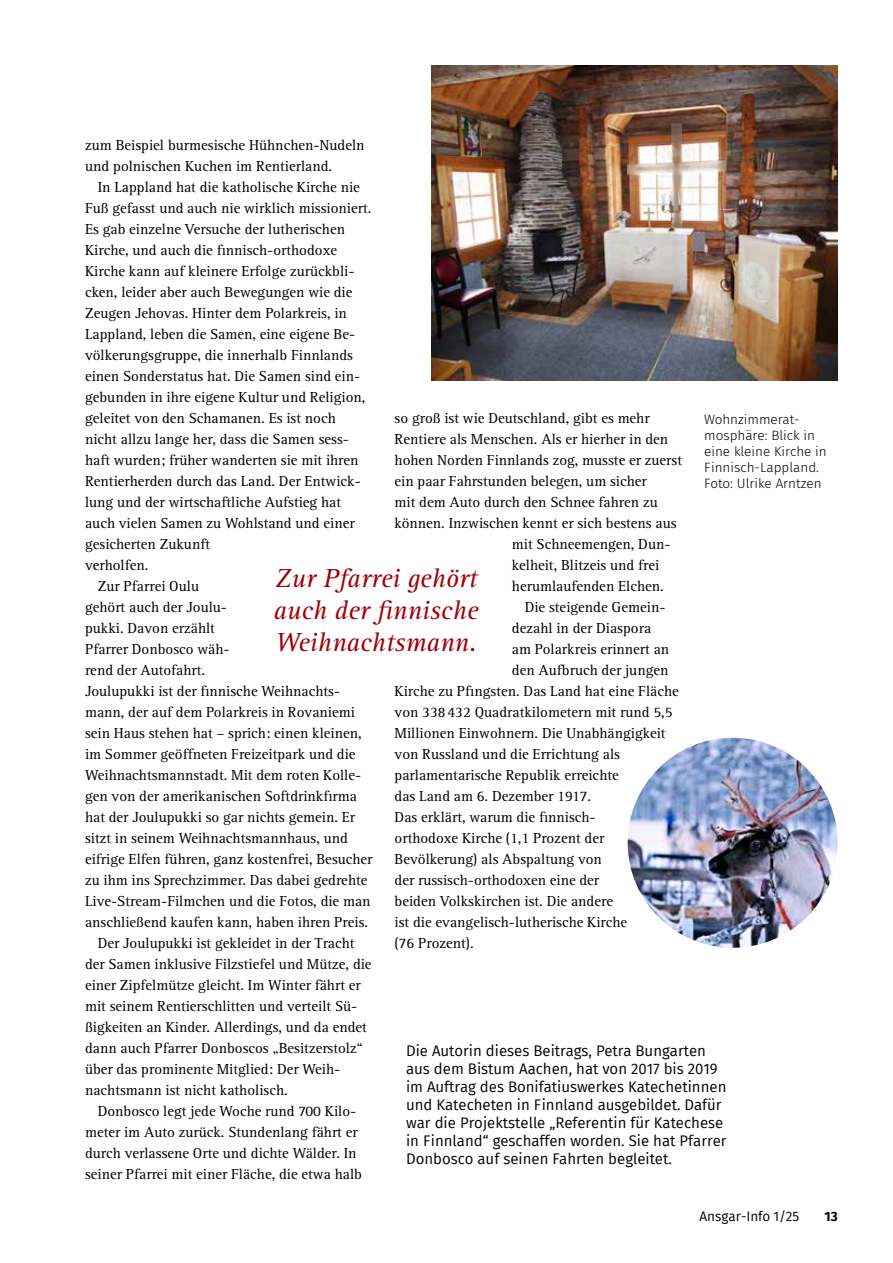
<style>
.page{position:relative;width:893px;height:1263px;background:#fff}
.page>*{position:absolute;margin:0;border:0;box-sizing:border-box;transform-origin:0 0}
.t1{font:italic 27px/32.4px "Rotis Serif Std";color:#a30009;text-align:justify}
.t2{font:15px/21px "Rotis Serif Std";color:#000}
.t3{font:15px/18px "Fira Sans";color:#000}
.t4{font:300 13.5px/16.2px "Fira Sans";color:#000}
.t5{font:13.5px "Fira Sans";color:#000}
.t6{font:700 13.5px "Fira Sans";color:#000}
</style>
<div class="page">
<img style="left:432px;top:66px;width:406px;height:315px">
<img style="left:628px;top:738px;width:210px;height:210px;border-radius:105px">
<p class="t2" style="left:85px;top:135px;width:281px">zum Beispiel burmesische Hühnchen-Nudeln und polnischen Kuchen im Rentierland.</p>
<p class="t2" style="left:98px;top:177px;width:264px">In Lappland hat die katholische Kirche nie</p>
<p class="t2" style="left:85px;top:198px;width:288px">Fuß gefasst und auch nie wirklich missioniert.</p>
<p class="t2" style="left:85px;top:219px;width:261px">Es gab einzelne Versuche der lutherischen</p>
<p class="t2" style="left:85px;top:240px;width:254px">Kirche, und auch die finnisch-orthodoxe</p>
<p class="t2" style="left:85px;top:261px;width:271px">Kirche kann auf kleinere Erfolge zurückbli-</p>
<p class="t2" style="left:85px;top:282px;width:269px">cken, leider aber auch Bewegungen wie die</p>
<p class="t2" style="left:85px;top:303px;width:263px">Zeugen Jehovas. Hinter dem Polarkreis, in</p>
<p class="t2" style="left:85px;top:324px;width:272px">Lappland, leben die Samen, eine eigene Be-</p>
<p class="t2" style="left:85px;top:345px;width:269px">völkerungsgruppe, die innerhalb Finnlands</p>
<p class="t2" style="left:85px;top:366px;width:277px">einen Sonderstatus hat. Die Samen sind ein-</p>
<p class="t2" style="left:85px;top:387px;width:282px">gebunden in ihre eigene Kultur und Religion,</p>
<p class="t2" style="left:85px;top:408px;width:252px">geleitet von den Schamanen. Es ist noch</p>
<p class="t2" style="left:85px;top:429px;width:265px">nicht allzu lange her, dass die Samen sess-</p>
<p class="t2" style="left:85px;top:450px;width:275px">haft wurden; früher wanderten sie mit ihren</p>
<p class="t2" style="left:85px;top:471px;width:277px">Rentierherden durch das Land. Der Entwick-</p>
<p class="t2" style="left:85px;top:492px;width:258px">lung und der wirtschaftliche Aufstieg hat</p>
<p class="t2" style="left:85px;top:513px;width:271px">auch vielen Samen zu Wohlstand und einer</p>
<p class="t2" style="left:85px;top:534px;width:127px">gesicherten Zukunft</p>
<p class="t2" style="left:85px;top:555px;width:65px">verholfen.</p>
<p class="t2" style="left:98px;top:576px;width:103px">Zur Pfarrei Oulu</p>
<p class="t2" style="left:85px;top:597px;width:144px">gehört auch der Joulu-</p>
<p class="t2" style="left:85px;top:618px;width:131px">pukki. Davon erzählt</p>
<p class="t2" style="left:85px;top:639px;width:146px">Pfarrer Donbosco wäh-</p>
<p class="t2" style="left:85px;top:660px;width:122px">rend der Autofahrt.</p>
<p class="t2" style="left:85px;top:681px;width:257px">Joulupukki ist der finnische Weihnachts-</p>
<p class="t2" style="left:85px;top:702px;width:271px">mann, der auf dem Polarkreis in Rovaniemi</p>
<p class="t2" style="left:85px;top:723px;width:278px">sein Haus stehen hat – sprich: einen kleinen,</p>
<p class="t2" style="left:85px;top:744px;width:272px">im Sommer geöffneten Freizeitpark und die</p>
<p class="t2" style="left:85px;top:765px;width:278px">Weihnachtsmannstadt. Mit dem roten Kolle-</p>
<p class="t2" style="left:85px;top:786px;width:274px">gen von der amerikanischen Softdrinkfirma</p>
<p class="t2" style="left:85px;top:807px;width:272px">hat der Joulupukki so gar nichts gemein. Er</p>
<p class="t2" style="left:85px;top:828px;width:264px">sitzt in seinem Weihnachtsmannhaus, und</p>
<p class="t2" style="left:85px;top:849px;width:289px">eifrige Elfen führen, ganz kostenfrei, Besucher</p>
<p class="t2" style="left:85px;top:870px;width:284px">zu ihm ins Sprechzimmer. Das dabei gedrehte</p>
<p class="t2" style="left:85px;top:891px;width:287px">Live-Stream-Filmchen und die Fotos, die man</p>
<p class="t2" style="left:85px;top:912px;width:285px">anschließend kaufen kann, haben ihren Preis.</p>
<p class="t2" style="left:98px;top:933px;width:258px">Der Joulupukki ist gekleidet in der Tracht</p>
<p class="t2" style="left:85px;top:954px;width:288px">der Samen inklusive Filzstiefel und Mütze, die</p>
<p class="t2" style="left:85px;top:975px;width:277px">einer Zipfelmütze gleicht. Im Winter fährt er</p>
<p class="t2" style="left:85px;top:996px;width:274px">mit seinem Rentierschlitten und verteilt Sü-</p>
<p class="t2" style="left:85px;top:1017px;width:283px">ßigkeiten an Kinder. Allerdings, und da endet</p>
<p class="t2" style="left:85px;top:1038px;width:279px">dann auch Pfarrer Donboscos „Besitzerstolz“</p>
<p class="t2" style="left:85px;top:1059px;width:257px">über das prominente Mitglied: Der Weih-</p>
<p class="t2" style="left:85px;top:1080px;width:204px">nachtsmann ist nicht katholisch.</p>
<p class="t2" style="left:98px;top:1101px;width:260px">Donbosco legt jede Woche rund 700 Kilo-</p>
<p class="t2" style="left:85px;top:1122px;width:274px">meter im Auto zurück. Stundenlang fährt er</p>
<p class="t2" style="left:85px;top:1143px;width:273px">durch verlassene Orte und dichte Wälder. In</p>
<p class="t2" style="left:85px;top:1164px;width:278px">seiner Pfarrei mit einer Fläche, die etwa halb</p>
<p class="t2" style="left:395px;top:408px;width:257px">so groß ist wie Deutschland, gibt es mehr</p>
<p class="t2" style="left:395px;top:429px;width:275px">Rentiere als Menschen. Als er hierher in den</p>
<p class="t2" style="left:395px;top:450px;width:289px">hohen Norden Finnlands zog, musste er zuerst</p>
<p class="t2" style="left:395px;top:471px;width:254px">ein paar Fahrstunden belegen, um sicher</p>
<p class="t2" style="left:395px;top:492px;width:265px">mit dem Auto durch den Schnee fahren zu</p>
<p class="t2" style="left:395px;top:513px;width:284px">können. Inzwischen kennt er sich bestens aus</p>
<p class="t2" style="left:512px;top:534px;width:160px">mit Schneemengen, Dun-</p>
<p class="t2" style="left:512px;top:555px;width:149px">kelheit, Blitzeis und frei</p>
<p class="t2" style="left:512px;top:576px;width:153px">herumlaufenden Elchen.</p>
<p class="t2" style="left:525px;top:597px;width:142px">Die steigende Gemein-</p>
<p class="t2" style="left:512px;top:618px;width:141px">dezahl in der Diaspora</p>
<p class="t2" style="left:512px;top:639px;width:159px">am Polarkreis erinnert an</p>
<p class="t2" style="left:512px;top:660px;width:158px">den Aufbruch der jungen</p>
<p class="t2" style="left:395px;top:681px;width:286px">Kirche zu Pfingsten. Das Land hat eine Fläche</p>
<p class="t2" style="left:395px;top:702px;width:279px">von 338432 Quadratkilometern mit rund 5,5</p>
<p class="t2" style="left:395px;top:723px;width:273px">Millionen Einwohnern. Die Unabhängigkeit</p>
<p class="t2" style="left:395px;top:744px;width:227px">von Russland und die Errichtung als</p>
<p class="t2" style="left:395px;top:765px;width:226px">parlamentarische Republik erreichte</p>
<p class="t2" style="left:395px;top:786px;width:198px">das Land am 6. Dezember 1917.</p>
<p class="t2" style="left:395px;top:807px;width:203px">Das erklärt, warum die finnisch-</p>
<p class="t2" style="left:395px;top:828px;width:211px">orthodoxe Kirche (1,1 Prozent der</p>
<p class="t2" style="left:395px;top:849px;width:209px">Bevölkerung) als Abspaltung von</p>
<p class="t2" style="left:395px;top:870px;width:206px">der russisch-orthodoxen eine der</p>
<p class="t2" style="left:395px;top:891px;width:220px">beiden Volkskirchen ist. Die andere</p>
<p class="t2" style="left:395px;top:912px;width:234px">ist die evangelisch-lutherische Kirche</p>
<p class="t2" style="left:395px;top:933px;width:81px">(76 Prozent).</p>
<p class="t4" style="left:704px;top:411px;width:124px">Wohnzimmerat&shy;mosphäre: Blick in eine kleine Kirche in<br>Finnisch-Lappland.<br>Foto: Ulrike Arntzen</p>
<h1 class="t1" style="left:273px;top:562px;width:206px">Zur Pfarrei gehört auch der finnische Weihnachtsmann.</h1>
<p class="t3" style="left:406px;top:1041px;width:322px">Die Autorin dieses Beitrags, Petra Bungarten aus dem Bistum Aachen, hat von 2017 bis 2019 im Auftrag des Bonifatiuswerkes Katechetinnen und Katecheten in Finnland ausgebildet. Dafür war die Projektstelle „Referentin für Katechese in Finnland“ geschaffen worden. Sie hat Pfarrer Donbosco auf seinen Fahrten begleitet.</p>
<p class="t5" style="left:699px;top:1206px;width:101px">Ansgar-Info 1/25</p>
<p class="t6" style="left:824px;top:1205px;width:15px">13</p>
</div>
